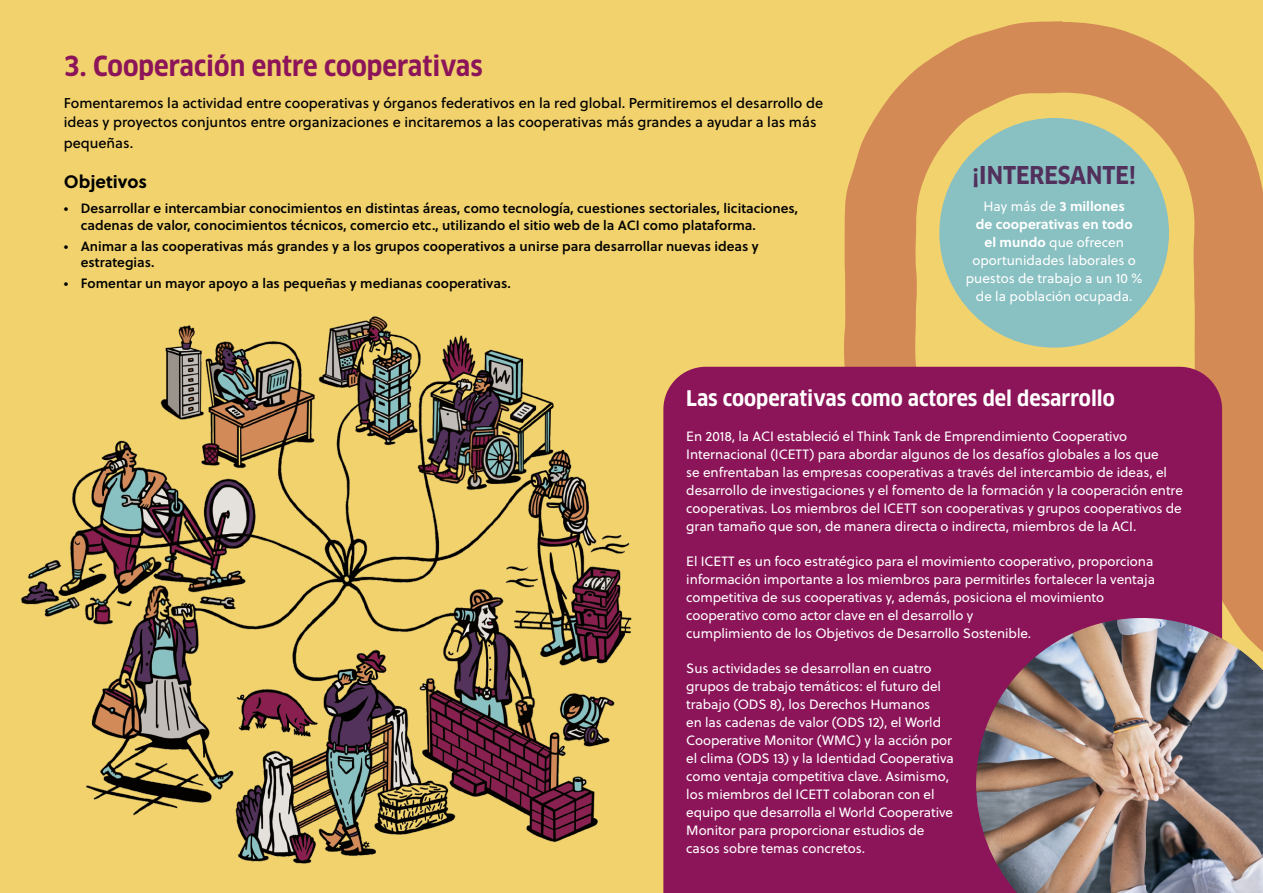
<style>
.page{position:relative;width:1263px;height:893px;background:#f1d26d}
.page>*{position:absolute;margin:0;border:0;box-sizing:border-box;transform-origin:0 0}
.t1{font:700 condensed 27px "Clan Pro";color:#8c1459}
.t2{font:700 condensed 24px "Clan Pro";color:#51305b}
.t3{font:700 condensed 21px "Clan Pro";color:#fff}
.t4{font:700 18px "Soleil";color:#000}
.t5{font:14.25px/19.8px "Soleil Bk";color:#000}
.t6{font:13.5px/18px "Soleil";letter-spacing:-.005em;color:#fff}
.t7{font:13.5px/16.5px "Soleil Sb";color:#000}
.s1{font-weight:700}
</style>
<div class="page">
<svg style="left:729px;top:21px;width:534px;height:597px"></svg>
<img style="left:21px;top:316px;width:611px;height:548px">
<div style="left:663px;top:367px;width:559px;height:526px;background:#8c1459"></div>
<img style="left:976px;top:618px;width:287px;height:275px">
<div style="left:939px;top:118px;width:230px;height:230px;background:#89c0c2;border-radius:50%"></div>
<p class="t1" style="left:64px;top:50px;width:420px">3. Cooperación entre cooperativas</p>
<p class="t5" style="left:64px;top:92px;width:761px">Fomentaremos la actividad entre cooperativas y órganos federativos en la red global. Permitiremos el desarrollo de ideas y proyectos conjuntos entre organizaciones e incitaremos a las cooperativas más grandes a ayudar a las más pequeñas.</p>
<p class="t4" style="left:64px;top:168px;width:85px">Objetivos</p>
<p class="t7" style="left:81px;top:200px;width:719px;text-indent:-17px">• Desarrollar e intercambiar conocimientos en distintas áreas, como tecnología, cuestiones sectoriales, licitaciones, cadenas de valor, conocimientos técnicos, comercio etc., utilizando el sitio web de la ACI como plataforma.</p>
<p class="t7" style="left:81px;top:237px;width:679px;text-indent:-17px">• Animar a las cooperativas más grandes y a los grupos cooperativos a unirse para desarrollar nuevas ideas y estrategias.</p>
<p class="t7" style="left:64px;top:274px;width:448px">• Fomentar un mayor apoyo a las pequeñas y medianas cooperativas.</p>
<p class="t2" style="left:972px;top:161px;width:165px">¡INTERESANTE!</p>
<p class="t6" style="left:966px;top:196px;width:178px;text-align:center">Hay más de <span class="s1">3 millones<br>de cooperativas en todo<br>el mundo</span> que ofrecen oportunidades laborales o puestos de trabajo a un 10 % de la población ocupada.</p>
<p class="t3" style="left:686px;top:386px;width:430px">Las cooperativas como actores del desarrollo</p>
<p class="t6" style="left:686px;top:427px;width:498px">En 2018, la ACI estableció el Think Tank de Emprendimiento Cooperativo Internacional (ICETT) para abordar algunos de los desafíos globales a los que<br>se enfrentaban las empresas cooperativas a través del intercambio de ideas, el desarrollo de investigaciones y el fomento de la formación y la cooperación entre cooperativas. Los miembros del ICETT son cooperativas y grupos cooperativos de gran tamaño que son, de manera directa o indirecta, miembros de la ACI.</p>
<p class="t6" style="left:686px;top:552px;width:470px">El ICETT es un foco estratégico para el movimiento cooperativo, proporciona información importante a los miembros para permitirles fortalecer la ventaja competitiva de sus cooperativas y, además, posiciona el movimiento cooperativo como actor clave en el desarrollo y<br>cumplimiento de los Objetivos de Desarrollo Sostenible.</p>
<p class="t6" style="left:686px;top:659px;width:269px">Sus actividades se desarrollan en cuatro grupos de trabajo temáticos: el futuro del trabajo (ODS 8), los Derechos Humanos<br>en las cadenas de valor (ODS 12), el World Cooperative Monitor (WMC) y la acción por el clima (ODS 13) y la Identidad Cooperativa como ventaja competitiva clave. Asimismo, los miembros del ICETT colaboran con el equipo que desarrolla el World Cooperative Monitor para proporcionar estudios de casos sobre temas concretos.</p>
</div>
